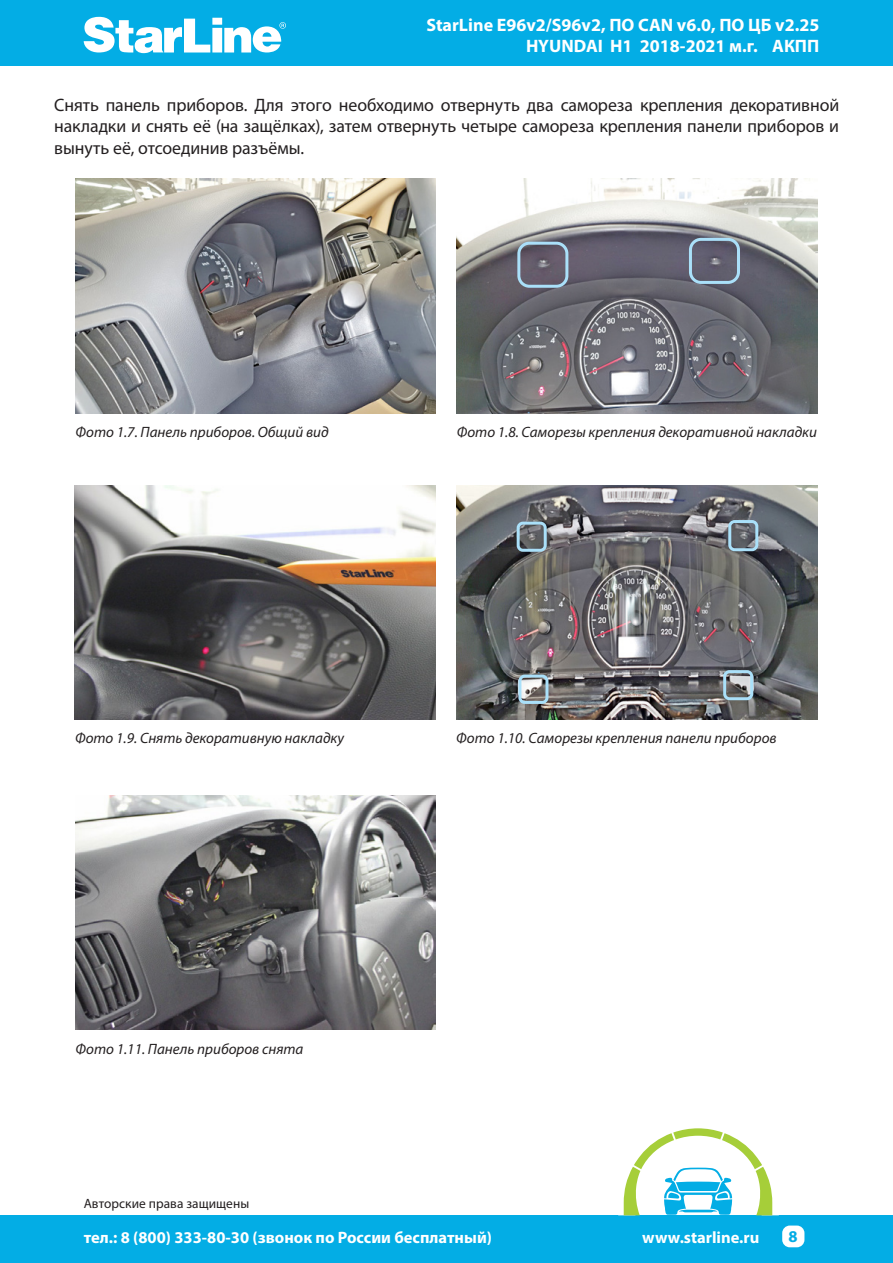
<style>
.page{position:relative;width:893px;height:1263px;background:#fff}
.page>*{position:absolute;margin:0;border:0;box-sizing:border-box;transform-origin:0 0}
.t1{font:18px/21.6px "Myriad Pro";letter-spacing:-.005em;color:#231f20;text-align:justify}
.t2{font:700 18px/21.6px "Myriad Pro";color:#fff;text-align:right}
.t3{font:700 16.5px "Myriad Pro";color:#fff}
.t4{font:700 16.5px "Myriad Pro";color:#03ade5}
.t5{font:italic 15px "Myriad Pro";color:#231f20}
.t6{font:13.5px "Myriad Pro";letter-spacing:.005em;color:#231f20}
</style>
<div class="page">
<div style="left:0;top:0;width:893px;height:65px;background:#03ade5"></div>
<svg style="left:84px;top:17px;width:202px;height:36px"></svg>
<div style="left:0;top:1215px;width:893px;height:48px;background:#03ade5"></div>
<div style="left:782px;top:1225px;width:22px;height:22px;background:#fff;border-radius:8px"></div>
<svg style="left:623px;top:1128px;width:150px;height:87px"></svg>
<img style="left:76px;top:179px;width:360px;height:234px">
<img style="left:457px;top:179px;width:360px;height:234px">
<img style="left:75px;top:485px;width:360px;height:234px">
<img style="left:457px;top:485px;width:360px;height:234px">
<img style="left:76px;top:795px;width:360px;height:235px">
<div style="left:517px;top:242px;width:51px;height:46px;border:3px solid #aae0f9;border-radius:11px"></div>
<div style="left:689px;top:238px;width:51px;height:46px;border:3px solid #aae0f9;border-radius:11px"></div>
<div style="left:517px;top:522px;width:30px;height:30px;border:3px solid #aae0f9;border-radius:5px"></div>
<div style="left:728px;top:520px;width:30px;height:31px;border:3px solid #aae0f9;border-radius:5px"></div>
<div style="left:518px;top:675px;width:30px;height:29px;border:3px solid #aae0f9;border-radius:5px"></div>
<div style="left:723px;top:670px;width:30px;height:30px;border:3px solid #aae0f9;border-radius:5px"></div>
<p class="t2" style="left:426px;top:13px;width:394px">StarLine E96v2/S96v2, ПО CAN v6.0, ПО ЦБ v2.25<br>HYUNDAI H1 2018-2021 м.г. АКПП</p>
<p class="t1" style="left:54px;top:93px;width:786px">Снять панель приборов. Для этого необходимо отвернуть два самореза крепления декоративной накладки и снять её (на защёлках), затем отвернуть четыре самореза крепления панели приборов и вынуть её, отсоединив разъёмы.</p>
<p class="t5" style="left:76px;top:422px;width:255px">Фото 1.7. Панель приборов. Общий вид</p>
<p class="t5" style="left:457px;top:422px;width:362px">Фото 1.8. Саморезы крепления декоративной накладки</p>
<p class="t5" style="left:75px;top:729px;width:270px">Фото 1.9. Снять декоративную накладку</p>
<p class="t5" style="left:456px;top:729px;width:322px">Фото 1.10. Саморезы крепления панели приборов</p>
<p class="t5" style="left:76px;top:1040px;width:229px">Фото 1.11. Панель приборов снята</p>
<p class="t6" style="left:84px;top:1195px;width:167px">Авторские права защищены</p>
<p class="t3" style="left:84px;top:1226px;width:410px">тел.: 8 (800) 333-80-30 (звонок по России бесплатный)</p>
<p class="t3" style="left:642px;top:1226px;width:119px">www.starline.ru</p>
<p class="t4" style="left:789px;top:1226px;width:11px">8</p>
</div>
